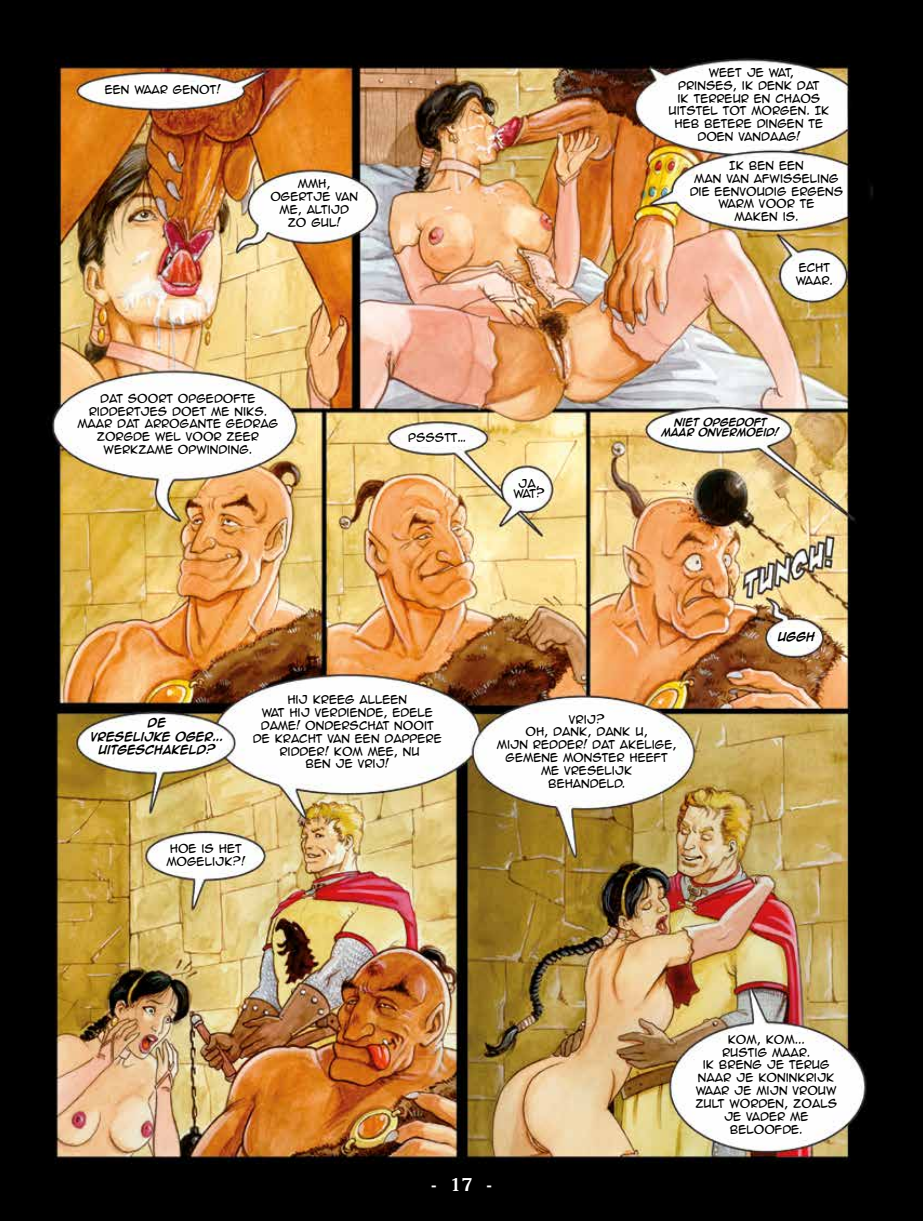
<style>
.page{position:relative;width:923px;height:1221px;background:#fff}
.page>*{position:absolute;margin:0;border:0;box-sizing:border-box;transform-origin:0 0}
.t1{font:700 18px "Korinna";color:#fff}
.t2{font:10.65px/12.9px "Anime Ace 2.0 BB";color:#000;text-align:center}
.t3{font:700 10.5px/13.5px "Anime Ace 2.0 BB";letter-spacing:-.01em;color:#000;text-align:center;scale:.95 1}
.t4{font:700 9.3px/10.5px "Anime Ace 2.0 BB";letter-spacing:-.01em;color:#000;text-align:center;scale:.95 1}
</style>
<div class="page">
<div style="left:0;top:0;width:923px;height:1220px;background:#000"></div>
<img style="left:52px;top:57px;width:821px;height:1107px">
<p class="t2" style="left:105px;top:83px;width:117px">EEN WAAR GENOT!</p>
<p class="t2" style="left:270px;top:177px;width:89px">MMH,<br>OGERTJE VAN<br>ME, ALTIJD<br>ZO GUL!</p>
<p class="t2" style="left:77px;top:391px;width:202px">DAT SOORT OPGEDOFTE<br>RIDDERTJES DOET ME NIKS.<br>MAAR DAT ARROGANTE GEDRAG<br>ZORGDE WEL VOOR ZEER<br>WERKZAME OPWINDING.</p>
<p class="t2" style="left:408px;top:430px;width:59px">PSSSTT…</p>
<p class="t2" style="left:513px;top:478px;width:33px;line-height:9.9px">JA,<br>WAT?</p>
<p class="t2" style="left:668px;top:65px;width:163px">WEET JE WAT,<br>PRINSES, IK DENK DAT<br>IK TERREUR EN CHAOS<br>UITSTEL TOT MORGEN. IK<br>HEB BETERE DINGEN TE<br>DOEN VANDAAG!</p>
<p class="t2" style="left:689px;top:158px;width:155px">IK BEN EEN<br>MAN VAN AFWISSELING<br>DIE EENVOUDIG ERGENS<br>WARM VOOR TE<br>MAKEN IS.</p>
<p class="t2" style="left:796px;top:261px;width:38px;text-align:left">ECHT<br>WAAR.</p>
<p class="t4" style="left:661px;top:417px;width:126px">NIET OPGEDOFT<br>MAAR ONVERMOEID!</p>
<p class="t3" style="left:91px;top:716px;width:141px">DE<br>VRESELIJKE OGER...<br>UITGESCHAKELD?</p>
<p class="t2" style="left:253px;top:693px;width:190px">HIJ KREEG ALLEEN<br>WAT HIJ VERDIENDE, EDELE<br>DAME! ONDERSCHAT NOOIT<br>DE KRACHT VAN EEN DAPPERE<br>RIDDER! KOM MEE, NU<br>BEN JE VRIJ!</p>
<p class="t2" style="left:166px;top:841px;width:80px">HOE IS HET<br>MOGELIJK?!</p>
<p class="t2" style="left:497px;top:712px;width:181px">VRIJ?<br>OH, DANK, DANK U,<br>MIJN REDDER! DAT AKELIGE,<br>GEMENE MONSTER HEEFT<br>ME VRESELIJK<br>BEHANDELD.</p>
<p class="t3" style="left:778px;top:630px;width:41px">UGGH</p>
<p class="t2" style="left:695px;top:1032px;width:143px">KOM, KOM...<br>RUSTIG MAAR.<br>IK BRENG JE TERUG<br>NAAR JE KONINKRIJK<br>WAAR JE MIJN VROUW<br>ZULT WORDEN, ZOALS<br>JE VADER ME<br>BELOOFDE.</p>
<h1 class="t1" style="left:430px;top:1173px;width:64px">- 17 -</h1>
</div>
